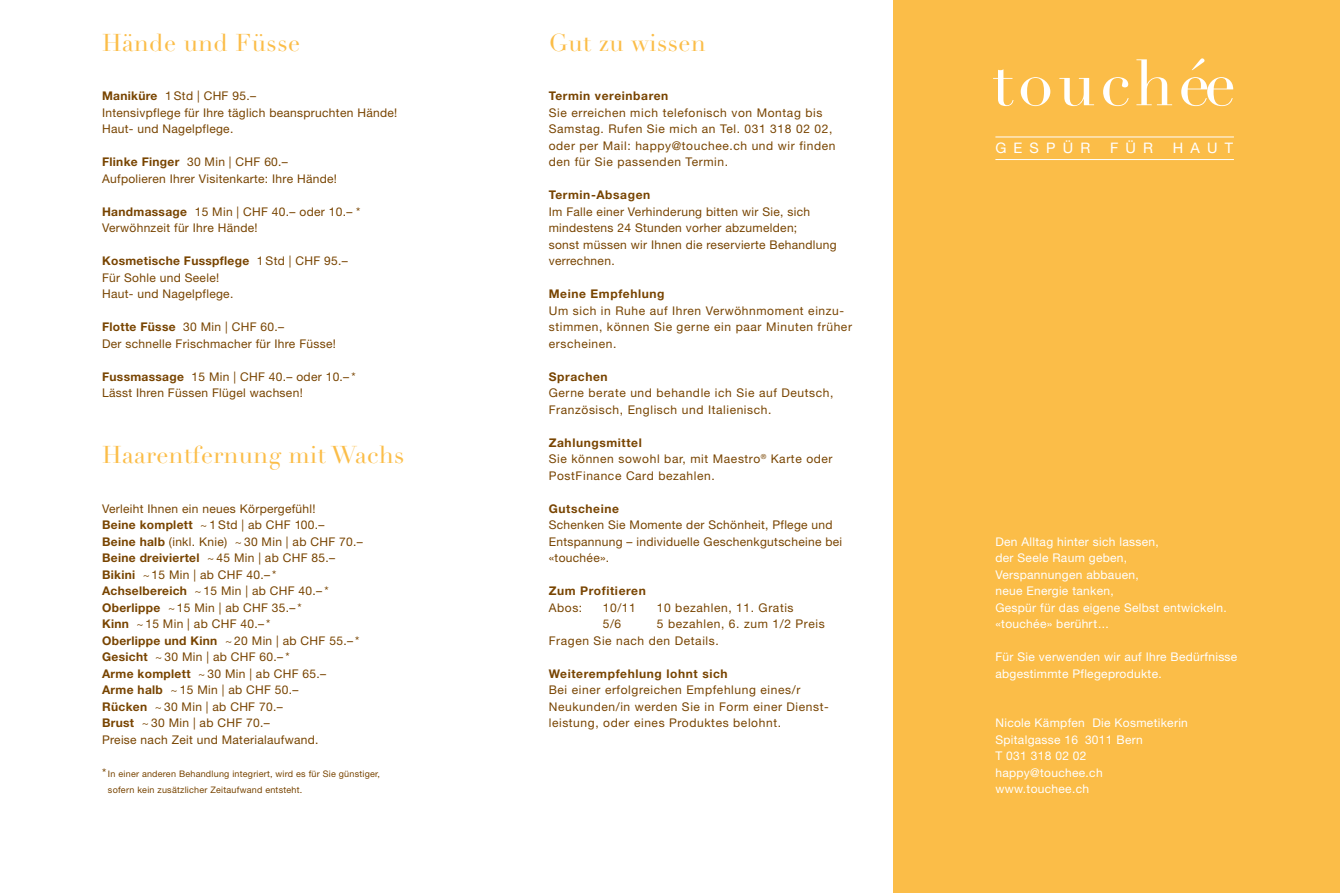
<style>
.page{position:relative;width:1340px;height:893px;background:#fff}
.page>*{position:absolute;margin:0;border:0;box-sizing:border-box;transform-origin:0 0}
.t1{font:63.6px "Didot LT Std";letter-spacing:.075em;color:#fff}
.Titel_16_19_2{font:24px "Didot LT Std";letter-spacing:.02em;color:#fbbd48}
.t2{font:14.55px "Helvetica Neue LT Std";letter-spacing:.495em;color:#fff}
.Lauftext_8_11{font:12px/16.5px "Helvetica Neue LT Std";letter-spacing:.025em;color:#784400}
.Lauftext_8_11-2{font:12px/16.5px "Helvetica Neue LT Std";letter-spacing:.05em;color:#784400}
.Lauftext_8_11-3{font:12px/16.5px "Helvetica Neue LT Std";letter-spacing:.025em;color:#fff}
.Lauftext_8_11-4{font:700 12px "Helvetica Neue LT Std";letter-spacing:.05em;color:#784400}
.Lauftext_8_11-5{font:700 12px "Helvetica Neue LT Std";letter-spacing:.025em;color:#784400}
.Marginalien_6_9{font:9px/16.5px "Helvetica Neue LT Std";letter-spacing:.025em;color:#784400}
.s1{font-weight:700}
.s2{font-weight:400}
.s3{font-size:12px}
</style>
<div class="page">
<div style="left:893px;top:0;width:446px;height:893px;background:#fbbd48"></div>
<hr style="left:995px;top:137px;width:238px;height:1px;background:#fff">
<hr style="left:995px;top:159px;width:238px;height:1px;background:#fff">
<p class="Titel_16_19_2" style="left:102px;top:28px;width:199px">Hände und Füsse</p>
<p class="Lauftext_8_11" style="left:102px;top:87px;width:155px"><span class="s1">Maniküre</span> 1 Std | CHF 95.–</p>
<p class="Lauftext_8_11" style="left:102px;top:104px;width:297px">Intensivpflege für Ihre täglich beanspruchten Hände!</p>
<p class="Lauftext_8_11" style="left:102px;top:120px;width:133px">Haut- und Nagelpflege.</p>
<p class="Lauftext_8_11" style="left:102px;top:153px;width:187px"><span class="s1">Flinke Finger</span> 30 Min | CHF 60.–</p>
<p class="Lauftext_8_11" style="left:102px;top:170px;width:236px">Aufpolieren Ihrer Visitenkarte: Ihre Hände!</p>
<p class="Lauftext_8_11" style="left:102px;top:203px;width:260px"><span class="s1">Handmassage</span> 15 Min | CHF 40.– oder 10.– *</p>
<p class="Lauftext_8_11" style="left:102px;top:219px;width:157px">Verwöhnzeit für Ihre Hände!</p>
<p class="Lauftext_8_11-5" style="left:102px;top:253px;width:247px">Kosmetische Fusspflege <span class="s2">1 Std | CHF 95.–</span></p>
<p class="Lauftext_8_11" style="left:102px;top:269px;width:119px">Für Sohle und Seele!</p>
<p class="Lauftext_8_11" style="left:102px;top:285px;width:133px">Haut- und Nagelpflege.</p>
<p class="Lauftext_8_11" style="left:102px;top:318px;width:183px"><span class="s1">Flotte Füsse</span> 30 Min | CHF 60.–</p>
<p class="Lauftext_8_11" style="left:102px;top:335px;width:235px">Der schnelle Frischmacher für Ihre Füsse!</p>
<p class="Lauftext_8_11" style="left:102px;top:368px;width:255px"><span class="s1">Fussmassage</span> 15 Min | CHF 40.– oder 10.– *</p>
<p class="Lauftext_8_11" style="left:102px;top:384px;width:202px">Lässt Ihren Füssen Flügel wachsen!</p>
<p class="Titel_16_19_2" style="left:102px;top:440px;width:304px">Haarentfernung mit Wachs</p>
<p class="Lauftext_8_11" style="left:102px;top:500px;width:215px">Verleiht Ihnen ein neues Körpergefühl!</p>
<p class="Lauftext_8_11" style="left:102px;top:516px;width:224px"><span class="s1">Beine komplett</span> ~ 1 Std | ab CHF 100.–</p>
<p class="Lauftext_8_11" style="left:102px;top:533px;width:262px"><span class="s1">Beine halb</span> (inkl. Knie) ~ 30 Min | ab CHF 70.–</p>
<p class="Lauftext_8_11-5" style="left:102px;top:550px;width:234px">Beine dreiviertel <span class="s2">~ 45 Min | ab CHF 85.–</span></p>
<p class="Lauftext_8_11" style="left:102px;top:566px;width:176px"><span class="s1">Bikini</span> ~15 Min | ab CHF 40.– *</p>
<p class="Lauftext_8_11" style="left:102px;top:582px;width:228px"><span class="s1">Achselbereich</span> ~15 Min | ab CHF 40.– *</p>
<p class="Lauftext_8_11" style="left:102px;top:599px;width:201px"><span class="s1">Oberlippe</span> ~15 Min | ab CHF 35.– *</p>
<p class="Lauftext_8_11" style="left:102px;top:615px;width:170px"><span class="s1">Kinn</span> ~15 Min | ab CHF 40.– *</p>
<p class="Lauftext_8_11" style="left:102px;top:632px;width:259px"><span class="s1">Oberlippe und Kinn</span> ~ 20 Min | ab CHF 55.– *</p>
<p class="Lauftext_8_11" style="left:102px;top:648px;width:189px"><span class="s1">Gesicht</span> ~ 30 Min | ab CHF 60.– *</p>
<p class="Lauftext_8_11" style="left:102px;top:665px;width:225px"><span class="s1">Arme komplett</span> ~ 30 Min | ab CHF 65.–</p>
<p class="Lauftext_8_11" style="left:102px;top:681px;width:198px"><span class="s1">Arme halb</span> ~ 15 Min | ab CHF 50.–</p>
<p class="Lauftext_8_11" style="left:102px;top:698px;width:182px"><span class="s1">Rücken</span> ~ 30 Min | ab CHF 70.–</p>
<p class="Lauftext_8_11" style="left:102px;top:714px;width:169px"><span class="s1">Brust</span> ~ 30 Min | ab CHF 70.–</p>
<p class="Lauftext_8_11" style="left:102px;top:731px;width:218px">Preise nach Zeit und Materialaufwand.</p>
<p class="Marginalien_6_9" style="left:108px;top:765px;width:273px;text-indent:-6px"><span class="s3">*</span> In einer anderen Behandlung integriert, wird es für Sie günstiger, sofern kein zusätzlicher Zeitaufwand entsteht.</p>
<p class="Titel_16_19_2" style="left:549px;top:28px;width:158px">Gut zu wissen</p>
<p class="Lauftext_8_11-2" style="left:549px;top:87px;width:288px"><span class="s1">Termin vereinbaren<br></span>Sie erreichen mich telefonisch von Montag bis Samstag. Rufen Sie mich an Tel. 031 318 02 02, oder per Mail: happy@touchee.ch und wir finden den für Sie passenden Termin.</p>
<p class="Lauftext_8_11-4" style="left:549px;top:187px;width:103px">Termin-Absagen</p>
<p class="Lauftext_8_11" style="left:549px;top:203px;width:263px">Im Falle einer Verhinderung bitten wir Sie, sich</p>
<p class="Lauftext_8_11" style="left:549px;top:219px;width:250px">mindestens 24 Stunden vorher abzumelden;</p>
<p class="Lauftext_8_11" style="left:549px;top:236px;width:289px">sonst müssen wir Ihnen die reservierte Behandlung verrechnen.</p>
<p class="Lauftext_8_11-4" style="left:549px;top:286px;width:117px">Meine Empfehlung</p>
<p class="Lauftext_8_11-2" style="left:549px;top:302px;width:305px">Um sich in Ruhe auf Ihren Verwöhnmoment einzu&shy;stimmen, können Sie gerne ein paar Minuten früher erscheinen.</p>
<p class="Lauftext_8_11-4" style="left:549px;top:369px;width:60px">Sprachen</p>
<p class="Lauftext_8_11-2" style="left:549px;top:384px;width:286px">Gerne berate und behandle ich Sie auf Deutsch,<br>Französisch, Englisch und Italienisch.</p>
<p class="Lauftext_8_11-4" style="left:549px;top:435px;width:95px">Zahlungsmittel</p>
<p class="Lauftext_8_11-2" style="left:549px;top:450px;width:285px">Sie können sowohl bar, mit Maestro<sup>®</sup> Karte oder<br>PostFinance Card bezahlen.</p>
<p class="Lauftext_8_11" style="left:549px;top:500px;width:295px"><span class="s1">Gutscheine<br></span>Schenken Sie Momente der Schönheit, Pflege und<br>Entspannung – individuelle Geschenkgutscheine bei «touchée».</p>
<p class="Lauftext_8_11-4" style="left:549px;top:583px;width:99px">Zum Profitieren</p>
<p class="Lauftext_8_11" style="left:549px;top:599px;width:35px">Abos:</p>
<p class="Lauftext_8_11" style="left:603px;top:599px;width:35px">10/11</p>
<p class="Lauftext_8_11-2" style="left:657px;top:599px;width:138px">10 bezahlen, 11. Gratis</p>
<p class="Lauftext_8_11" style="left:603px;top:615px;width:20px">5/6</p>
<p class="Lauftext_8_11-2" style="left:657px;top:615px;width:169px">5 bezahlen, 6. zum 1/2 Preis</p>
<p class="Lauftext_8_11-2" style="left:549px;top:632px;width:172px">Fragen Sie nach den Details.</p>
<p class="Lauftext_8_11-4" style="left:549px;top:666px;width:180px">Weiterempfehlung lohnt sich</p>
<p class="Lauftext_8_11-2" style="left:549px;top:681px;width:282px">Bei einer erfolgreichen Empfehlung eines/r<br>Neukunden/in werden Sie in Form einer Dienst&shy;leistung, oder eines Produktes belohnt.</p>
<p class="t1" style="left:992px;top:45px;width:246px">touchée</p>
<p class="t2" style="left:995px;top:140px;width:96px">GESPÜR</p>
<p class="t2" style="left:1110px;top:140px;width:45px">FÜR</p>
<p class="t2" style="left:1172px;top:140px;width:62px">HAUT</p>
<p class="Lauftext_8_11-3" style="left:995px;top:533px;width:233px">Den Alltag hinter sich lassen,<br>der Seele Raum geben,<br>Verspannungen abbauen,<br>neue Energie tanken,<br>Gespür für das eigene Selbst entwickeln. «touchée» berührt...</p>
<p class="Lauftext_8_11-3" style="left:995px;top:648px;width:243px">Für Sie verwenden wir auf Ihre Bedürfnisse</p>
<p class="Lauftext_8_11-3" style="left:995px;top:665px;width:168px">abgestimmte Pflegeprodukte.</p>
<p class="Lauftext_8_11-3" style="left:995px;top:714px;width:194px">Nicole Kämpfen Die Kosmetikerin</p>
<p class="Lauftext_8_11-3" style="left:995px;top:731px;width:149px">Spitalgasse 16 3011 Bern</p>
<p class="Lauftext_8_11-3" style="left:995px;top:747px;width:93px">T 031 318 02 02</p>
<p class="Lauftext_8_11-3" style="left:995px;top:764px;width:109px">happy@touchee.ch</p>
<p class="Lauftext_8_11-3" style="left:995px;top:780px;width:95px">www.touchee.ch</p>
</div>
